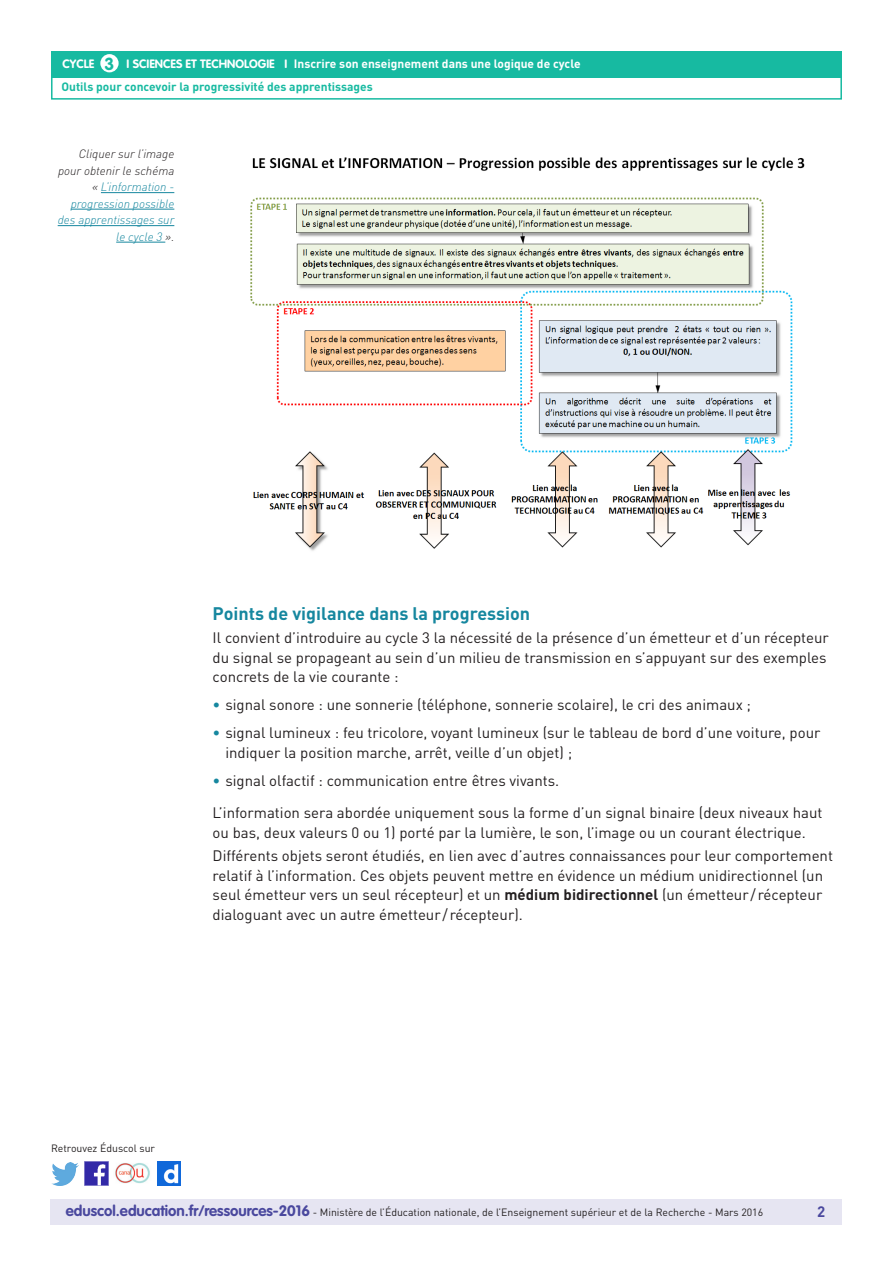
<style>
.page{position:relative;width:893px;height:1263px;background:#fff}
.page>*{position:absolute;margin:0;border:0;box-sizing:border-box;transform-origin:0 0}
._04_Titre_de_niveau{font:700 18px "DIN Pro";color:#16879f}
.t1{font:700 17.25px "VAG Rounded Std";color:#17baa1}
._06_Texte_courant{font:15px/19.5px "DIN Pro";color:#231f20}
._08_Liste_à_puces_ni{font:15px/19.5px "DIN Pro";color:#231f20}
.t2{font:700 15px "DIN Pro";color:#4a489e}
._07_Texte_en_marge{font:italic 300 12px/16.5px "DIN Pro";color:#16879f;text-align:right}
.t3{font:700 12px "DIN Pro";color:#17baa1}
.t4{font:700 12px "DIN Pro";color:#fff}
.t5{font:700 12px "VAG Rounded Std";color:#fff}
.t6{font:10.5px "DIN Pro";color:#231f20}
.s1{color:#231f20}
.s2{color:#16879f}
.s3{font-weight:700}
.s4{font-family:"VAG Rounded Std";font-weight:700;font-size:15px;color:#4a489e}
</style>
<div class="page">
<div style="left:50px;top:1199px;width:791px;height:26px;background:#e6e5f2"></div>
<div style="left:51px;top:51px;width:791px;height:27px;background:#17baa1"></div>
<div style="left:100px;top:54px;width:19px;height:18px;background:#fff;border-radius:50%"></div>
<div style="left:51px;top:75px;width:791px;height:25px;border:2px solid #17baa1"></div>
<img style="left:85px;top:1162px;width:23px;height:23px">
<img style="left:51px;top:1163px;width:28px;height:22px">
<img style="left:158px;top:1162px;width:22px;height:23px">
<img style="left:115px;top:1163px;width:35px;height:21px">
<img style="left:250px;top:157px;width:555px;height:394px">
<hr style="left:101px;top:192px;width:73px;height:1px;background:#16879f">
<hr style="left:71px;top:209px;width:103px;height:1px;background:#16879f">
<hr style="left:58px;top:225px;width:116px;height:1px;background:#16879f">
<hr style="left:116px;top:242px;width:49px;height:1px;background:#16879f">
<p class="t1" style="left:105px;top:53px;width:11px">3</p>
<p class="t4" style="left:294px;top:55px;width:288px">Inscrire son enseignement dans une logique de cycle</p>
<p class="t3" style="left:61px;top:79px;width:313px">Outils pour concevoir la progressivité des apprentissages</p>
<p class="t5" style="left:63px;top:57px;width:33px">CYCLE</p>
<p class="t5" style="left:127px;top:57px;width:162px">I SCIENCES ET TECHNOLOGIE I</p>
<p class="_07_Texte_en_marge" style="left:58px;top:145px;width:118px"><span class="s1">Cliquer sur l’image pour obtenir le schéma «</span> L’information - progression possible des apprentissages sur le cycle 3 <span class="s1">».</span></p>
<p class="_04_Titre_de_niveau" style="left:213px;top:601px;width:319px">Points de vigilance dans la progression</p>
<p class="_06_Texte_courant" style="left:213px;top:627px;width:618px">Il convient d’introduire au cycle 3 la nécessité de la présence d’un émetteur et d’un récepteur du signal se propageant au sein d’un milieu de transmission en s’appuyant sur des exemples concrets de la vie courante :</p>
<p class="_08_Liste_à_puces_ni" style="left:213px;top:694px;width:540px"><span class="s2">•</span> signal sonore : une sonnerie (téléphone, sonnerie scolaire), le cri des animaux ;</p>
<p class="_08_Liste_à_puces_ni" style="left:225px;top:722px;width:597px;text-indent:-13px"><span class="s2">•</span> signal lumineux : feu tricolore, voyant lumineux (sur le tableau de bord d’une voiture, pour indiquer la position marche, arrêt, veille d’un objet) ;</p>
<p class="_08_Liste_à_puces_ni" style="left:213px;top:770px;width:348px"><span class="s2">•</span> signal olfactif : communication entre êtres vivants.</p>
<p class="_06_Texte_courant" style="left:213px;top:802px;width:611px">L’information sera abordée uniquement sous la forme d’un signal binaire (deux niveaux haut ou bas, deux valeurs 0 ou 1) porté par la lumière, le son, l’image ou un courant électrique.</p>
<p class="_06_Texte_courant" style="left:213px;top:845px;width:622px">Différents objets seront étudiés, en lien avec d’autres connaissances pour leur comportement relatif à l’information. Ces objets peuvent mettre en évidence un médium unidirectionnel (un seul émetteur vers un seul récepteur) et un <span class="s3">médium bidirectionnel</span> (un émetteur / récepteur dialoguant avec un autre émetteur / récepteur).</p>
<p class="t6" style="left:51px;top:1141px;width:106px">Retrouvez Éduscol sur</p>
<p class="t6" style="left:66px;top:1205px;width:699px"><span class="s4">eduscol.education.fr/ressources-2016</span> - Ministère de l’Éducation nationale, de l’Enseignement supérieur et de la Recherche - Mars 2016</p>
<p class="t2" style="left:817px;top:1201px;width:10px">2</p>
</div>
